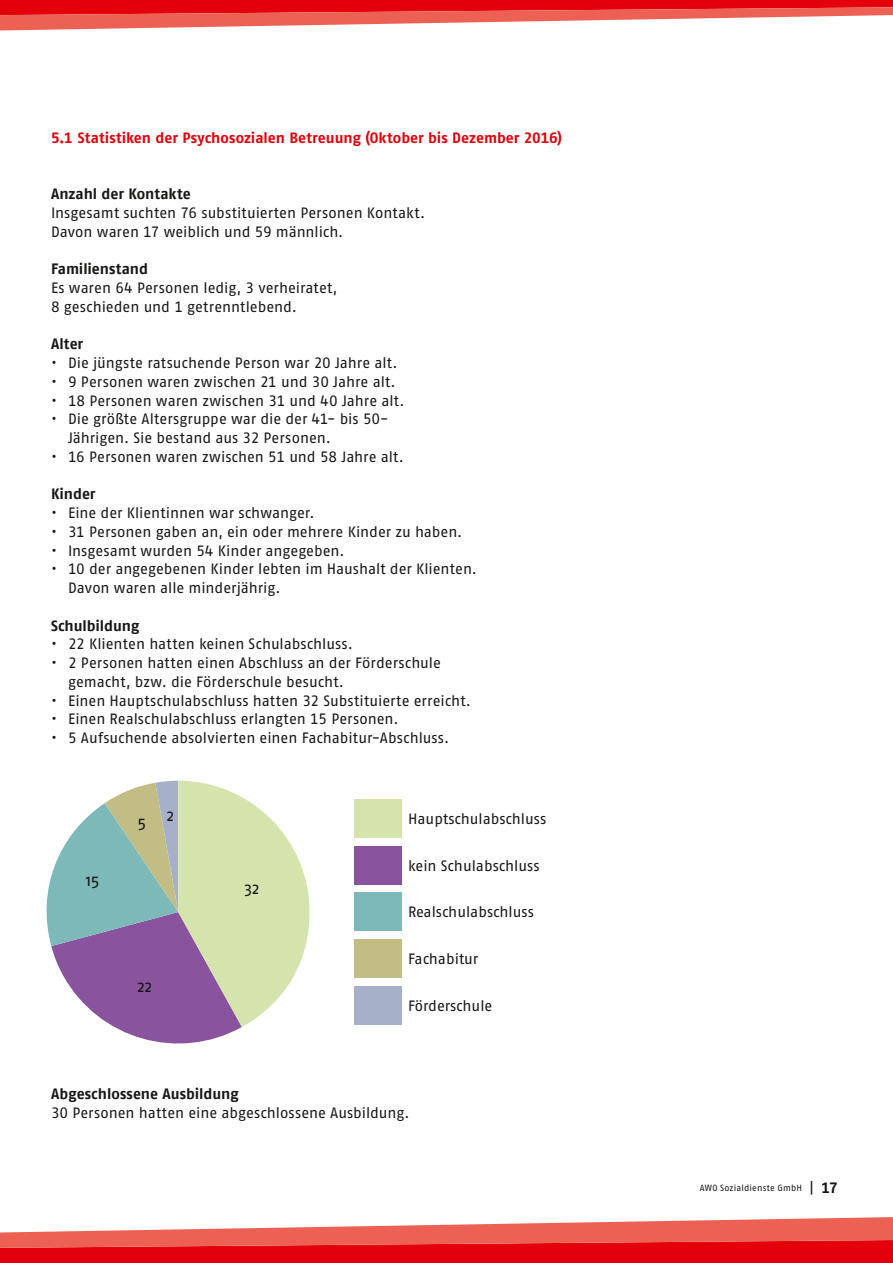
<style>
.page{position:relative;width:893px;height:1263px;background:#fff}
.page>*{position:absolute;margin:0;border:0;box-sizing:border-box;transform-origin:0 0}
.t1{font:16.65px "Fago Pro";color:#181716}
.t2{font:15px/18.8px "Fago Pro";letter-spacing:-.005em;color:#181716}
.t3{font:700 15px "AWO Fago Office";letter-spacing:-.005em;color:#181716}
.t4{font:700 15px "Fago Pro";color:#e3000b}
.t5{font:700 15px "Fago Pro";color:#181716}
.t6{font:11.85px "Fago Pro";color:#181716}
.t7{font:700 11.85px "Fago Pro";color:#181716}
.t8{font:9px "Fago Pro";letter-spacing:.015em;color:#181716}
.s1{font-size:15px}
.s2{font-weight:700;font-size:15px}
</style>
<div class="page">
<svg style="left:0;top:0;width:893px;height:31px"></svg>
<svg style="left:0;top:1217px;width:893px;height:46px"></svg>
<svg style="left:47px;top:781px;width:263px;height:262px"></svg>
<div style="left:354px;top:846px;width:48px;height:38px;background:#8a539d"></div>
<div style="left:354px;top:893px;width:48px;height:38px;background:#7cb9b8"></div>
<div style="left:354px;top:939px;width:48px;height:38px;background:#c2bd85"></div>
<div style="left:354px;top:986px;width:48px;height:38px;background:#a6b0c9"></div>
<div style="left:354px;top:799px;width:48px;height:39px;background:#d4e4ac"></div>
<p class="t4" style="left:51px;top:129px;width:512px">5.1 Statistiken der Psychosozialen Betreuung (Oktober bis Dezember 2016)</p>
<p class="t3" style="left:51px;top:185px;width:141px">Anzahl der Kontakte</p>
<p class="t2" style="left:51px;top:203px;width:376px">Insgesamt suchten 76 substituierten Personen Kontakt.<br>Davon waren 17 weiblich und 59 männlich.</p>
<p class="t3" style="left:51px;top:260px;width:99px">Familienstand</p>
<p class="t2" style="left:51px;top:278px;width:288px">Es waren 64 Personen ledig, 3 verheiratet,<br>8 geschieden und 1 getrenntlebend.</p>
<p class="t3" style="left:51px;top:335px;width:34px">Alter</p>
<p class="t2" style="left:51px;top:353px;width:348px">• Die jüngste ratsuchende Person war 20 Jahre alt.</p>
<p class="t2" style="left:51px;top:372px;width:346px">• 9 Personen waren zwischen 21 und 30 Jahre alt.</p>
<p class="t2" style="left:51px;top:391px;width:355px">• 18 Personen waren zwischen 31 und 40 Jahre alt.</p>
<p class="t2" style="left:68px;top:410px;width:322px;text-indent:-17px">• Die größte Altersgruppe war die der 41- bis 50-<br>Jährigen. Sie bestand aus 32 Personen.</p>
<p class="t2" style="left:51px;top:447px;width:354px">• 16 Personen waren zwischen 51 und 58 Jahre alt.</p>
<p class="t3" style="left:51px;top:485px;width:46px">Kinder</p>
<p class="t2" style="left:51px;top:503px;width:265px">• Eine der Klientinnen war schwanger.</p>
<p class="t2" style="left:51px;top:522px;width:413px">• 31 Personen gaben an, ein oder mehrere Kinder zu haben.</p>
<p class="t2" style="left:51px;top:541px;width:295px">• Insgesamt wurden 54 Kinder angegeben.</p>
<p class="t2" style="left:68px;top:560px;width:410px;text-indent:-17px">• 10 der angegebenen Kinder lebten im Haushalt der Klienten.<br>Davon waren alle minderjährig.</p>
<p class="t3" style="left:51px;top:616px;width:90px">Schulbildung</p>
<p class="t2" style="left:51px;top:635px;width:303px">• 22 Klienten hatten keinen Schulabschluss.</p>
<p class="t2" style="left:68px;top:653px;width:374px;text-indent:-17px">• 2 Personen hatten einen Abschluss an der Förderschule gemacht, bzw. die Förderschule besucht.</p>
<p class="t2" style="left:51px;top:691px;width:421px">• Einen Hauptschulabschluss hatten 32 Substituierte erreicht.</p>
<p class="t2" style="left:51px;top:710px;width:349px">• Einen Realschulabschluss erlangten 15 Personen.</p>
<p class="t2" style="left:51px;top:728px;width:400px">• 5 Aufsuchende absolvierten einen Fachabitur-Abschluss.</p>
<p class="t7" style="left:352px;top:723px;width:72px">Schulbildung</p>
<p class="t5" style="left:354px;top:736px;width:90px">Schulbildung</p>
<p class="t1" style="left:86px;top:870px;width:15px">15</p>
<p class="t1" style="left:137px;top:808px;width:38px">5 2</p>
<p class="t1" style="left:137px;top:976px;width:16px">22</p>
<p class="t1" style="left:244px;top:878px;width:17px">32</p>
<p class="t2" style="left:408px;top:810px;width:140px">Hauptschulabschluss</p>
<p class="t6" style="left:394px;top:818px;width:105px">kein Schulabschluss</p>
<p class="t6" style="left:394px;top:855px;width:101px">Realschulabschluss</p>
<p class="t2" style="left:408px;top:856px;width:133px">kein Schulabschluss</p>
<p class="t2" style="left:408px;top:902px;width:127px">Realschulabschluss</p>
<p class="t2" style="left:408px;top:949px;width:72px">Fachabitur</p>
<p class="t2" style="left:408px;top:996px;width:86px">Förderschule</p>
<p class="t3" style="left:51px;top:1085px;width:189px">Abgeschlossene Ausbildung</p>
<p class="t2" style="left:51px;top:1103px;width:360px">30 Personen hatten eine abgeschlossene Ausbildung.</p>
<p class="t8" style="left:700px;top:1183px;width:139px">AWO Sozialdienste GmbH <span class="s1">|</span> <span class="s2">17</span></p>
</div>
